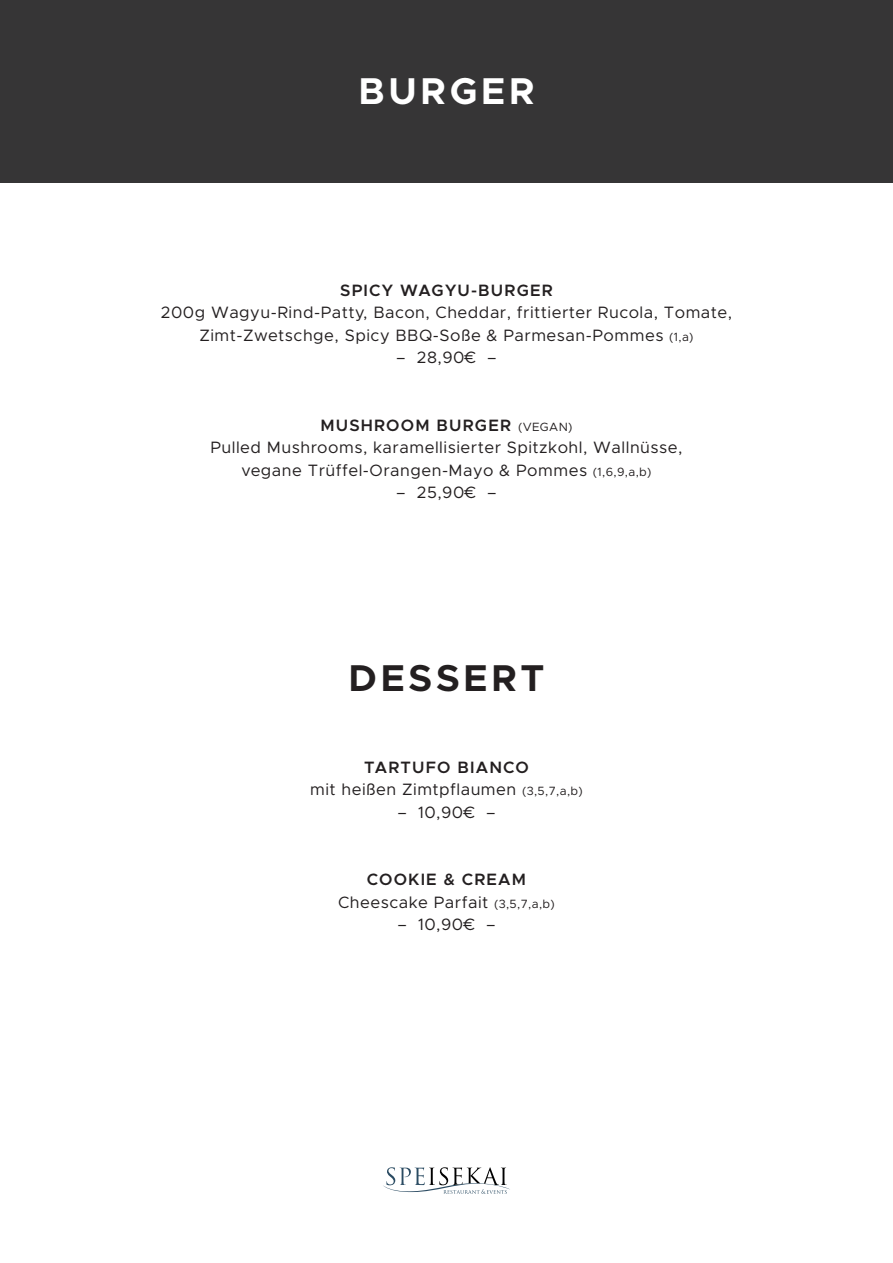
<style>
.page{position:relative;width:893px;height:1263px;background:#fff}
.page>*{position:absolute;margin:0;border:0;box-sizing:border-box;transform-origin:0 0}
.Einf__Abs{font:700 37.5px "Metropolis";letter-spacing:.1em;color:#231f20}
.Einf__Abs-2{font:700 37.5px "Metropolis";letter-spacing:.1em;color:#fff}
.t1{font:16.5px "Metropolis";letter-spacing:.03em;color:#231f20}
.Einf__Abs-3{font:600 16.5px "Metropolis";letter-spacing:.07em;color:#231f20}
.s1{font-size:12px}
.s2{font-weight:400;font-size:12px}
</style>
<div class="page">
<div style="left:0;top:0;width:893px;height:183px;background:#363536"></div>
<svg style="left:383px;top:1167px;width:127px;height:27px"></svg>
<p class="Einf__Abs-2" style="left:358px;top:68px;width:178px">BURGER</p>
<p class="Einf__Abs-3" style="left:340px;top:280px;width:214px">SPICY WAGYU-BURGER</p>
<p class="t1" style="left:161px;top:302px;width:573px">200g Wagyu-Rind-Patty, Bacon, Cheddar, frittierter Rucola, Tomate,</p>
<p class="t1" style="left:199px;top:325px;width:496px">Zimt-Zwetschge, Spicy BBQ-Soße &amp; Parmesan-Pommes <span class="s1">(1,a)</span></p>
<p class="t1" style="left:396px;top:347px;width:102px">– 28,90€ –</p>
<p class="Einf__Abs-3" style="left:320px;top:415px;width:254px">MUSHROOM BURGER <span class="s2">(VEGAN)</span></p>
<p class="t1" style="left:210px;top:437px;width:474px">Pulled Mushrooms, karamellisierter Spitzkohl, Wallnüsse,</p>
<p class="t1" style="left:241px;top:460px;width:412px">vegane Trüffel-Orangen-Mayo &amp; Pommes <span class="s1">(1,6,9,a,b)</span></p>
<p class="t1" style="left:396px;top:482px;width:102px">– 25,90€ –</p>
<p class="Einf__Abs" style="left:348px;top:655px;width:197px">DESSERT</p>
<p class="Einf__Abs-3" style="left:364px;top:756px;width:166px">TARTUFO BIANCO</p>
<p class="t1" style="left:310px;top:779px;width:274px">mit heißen Zimtpflaumen <span class="s1">(3,5,7,a,b)</span></p>
<p class="t1" style="left:397px;top:802px;width:100px">– 10,90€ –</p>
<p class="Einf__Abs-3" style="left:367px;top:869px;width:161px">COOKIE &amp; CREAM</p>
<p class="t1" style="left:338px;top:892px;width:218px">Cheescake Parfait <span class="s1">(3,5,7,a,b)</span></p>
<p class="t1" style="left:397px;top:914px;width:100px">– 10,90€ –</p>
</div>
